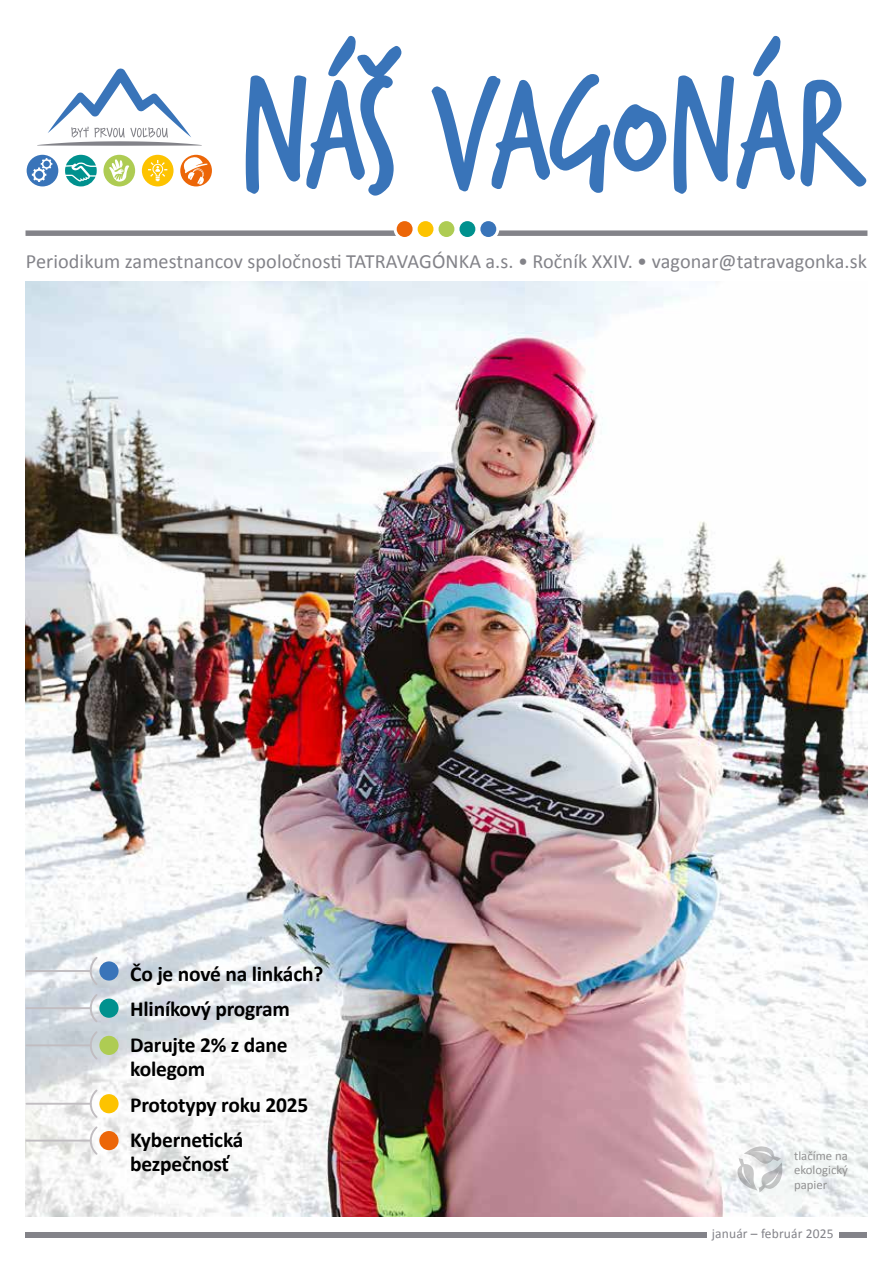
<style>
.page{position:relative;width:893px;height:1263px;background:#fff}
.page>*{position:absolute;margin:0;border:0;box-sizing:border-box;transform-origin:0 0}
.t1{font:700 21.45px/35.5px "Calibri";letter-spacing:-.01em;color:#000}
.t2{font:20.25px "Calibri";letter-spacing:.005em;color:#838389}
.t3{font:13.5px "Calibri";letter-spacing:.01em;color:#838389}
.t4{font:12.75px/14.4px "Calibri";color:#929292;text-align:justify}
</style>
<div class="page">
<img style="left:26px;top:281px;width:841px;height:935px">
<div style="left:26px;top:1232px;width:841px;height:5px;background:#838389"></div>
<svg style="left:26px;top:230px;width:370px;height:6px;background:#8e8e93"></svg>
<svg style="left:497px;top:230px;width:370px;height:6px;background:#8e8e93"></svg>
<div style="left:480px;top:221px;width:16px;height:16px;background:#3974b9;border-radius:50%"></div>
<div style="left:459px;top:221px;width:16px;height:16px;background:#00918e;border-radius:50%"></div>
<div style="left:439px;top:221px;width:15px;height:16px;background:#aecc53;border-radius:50%"></div>
<div style="left:418px;top:221px;width:15px;height:16px;background:#fdc300;border-radius:50%"></div>
<div style="left:397px;top:221px;width:16px;height:16px;background:#ec6608;border-radius:50%"></div>
<svg style="left:246px;top:36px;width:621px;height:160px"></svg>
<svg style="left:37px;top:68px;width:165px;height:78px"></svg>
<svg style="left:180px;top:155px;width:32px;height:31px"></svg>
<svg style="left:142px;top:155px;width:32px;height:31px"></svg>
<svg style="left:65px;top:155px;width:32px;height:31px"></svg>
<svg style="left:103px;top:155px;width:32px;height:31px"></svg>
<svg style="left:27px;top:155px;width:31px;height:31px"></svg>
<div style="left:99px;top:961px;width:20px;height:19px;background:#3974b9;border-radius:50%"></div>
<hr style="left:26px;top:970px;width:65px;height:2px;background:#c1bdc1">
<div style="left:99px;top:998px;width:20px;height:20px;background:#00918e;border-radius:50%"></div>
<hr style="left:26px;top:1007px;width:65px;height:2px;background:#c1bdc1">
<div style="left:99px;top:1036px;width:20px;height:19px;background:#aecc53;border-radius:50%"></div>
<svg style="left:89px;top:955px;width:10px;height:106px"></svg>
<hr style="left:26px;top:1044px;width:65px;height:2px;background:#c1bdc1">
<div style="left:99px;top:1094px;width:20px;height:19px;background:#fdc300;border-radius:50%"></div>
<hr style="left:26px;top:1103px;width:65px;height:2px;background:#c1bdc1">
<div style="left:99px;top:1131px;width:20px;height:19px;background:#ec6608;border-radius:50%"></div>
<svg style="left:89px;top:1088px;width:10px;height:68px"></svg>
<hr style="left:26px;top:1139px;width:65px;height:2px;background:#c1bdc1">
<div style="left:707px;top:1223px;width:132px;height:19px;background:#fff"></div>
<svg style="left:736px;top:1146px;width:48px;height:46px"></svg>
<p class="t2" style="left:26px;top:247px;width:843px">Periodikum zamestnancov spoločnosti TATRAVAGÓNKA a.s. • Ročník XXIV. • vagonar@tatravagonka.sk</p>
<p class="t1" style="left:130px;top:955px;width:195px">Čo je nové na linkách?<br>Hliníkový program<br>Darujte 2% z dane</p>
<p class="t1" style="left:130px;top:1050px;width:180px">kolegom<br>Prototypy roku 2025<br>Kybernetická</p>
<p class="t1" style="left:130px;top:1145px;width:101px">bezpečnosť</p>
<p class="t4" style="left:794px;top:1148px;width:55px">tlačíme na ekologický papier</p>
<p class="t3" style="left:712px;top:1224px;width:123px">január – február 2025</p>
</div>
